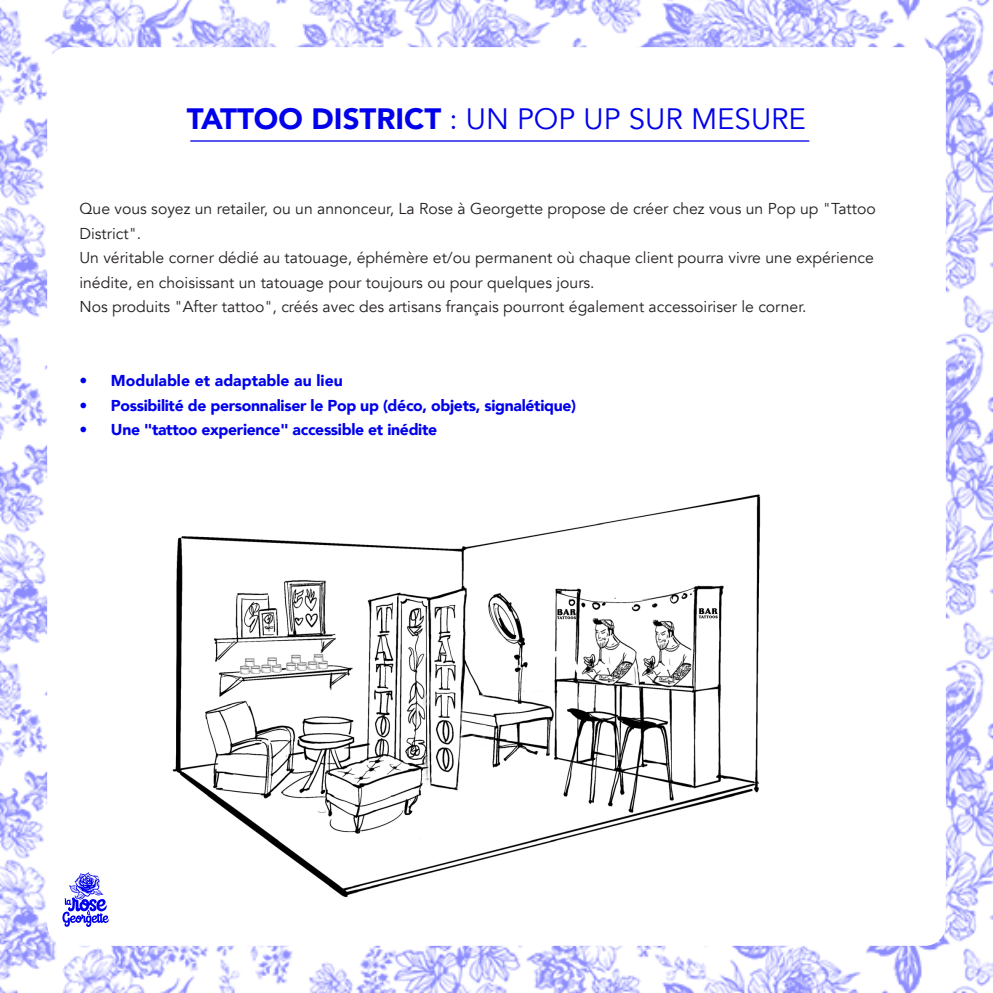
<style>
.page{position:relative;width:993px;height:993px;background:#fff}
.page>*{position:absolute;margin:0;border:0;box-sizing:border-box;transform-origin:0 0}
.t1{font:29.4px "Avenir";color:#0000eb}
.t2{font:15.75px/24.5px "Avenir";color:#231f20}
.t3{font:900 15.75px "Avenir";letter-spacing:-.02em;color:#0000eb}
.t4{font:900 15.75px "Avenir";color:#0000eb}
.s1{font-weight:900}
</style>
<div class="page">
<img style="left:0;top:0;width:992px;height:992px">
<div style="left:47px;top:47px;width:898px;height:898px;background:#fff;border-radius:21px"></div>
<hr style="left:190px;top:140px;width:619px;height:2px;background:#0000eb">
<svg style="left:62px;top:872px;width:47px;height:54px"></svg>
<img style="left:172px;top:494px;width:589px;height:404px">
<svg style="left:172px;top:494px;width:280px;height:44px"></svg>
<p class="t1" style="left:187px;top:101px;width:620px"><span class="s1">TATTOO DISTRICT</span> : UN POP UP SUR MESURE</p>
<p class="t2" style="left:79px;top:197px;width:797px">Que vous soyez un retailer, ou un annonceur, La Rose à Georgette propose de créer chez vous un Pop up "Tattoo<br>District".</p>
<p class="t2" style="left:79px;top:246px;width:795px">Un véritable corner dédié au tatouage, éphémère et/ou permanent où chaque client pourra vivre une expérience inédite, en choisissant un tatouage pour toujours ou pour quelques jours.</p>
<p class="t2" style="left:79px;top:295px;width:728px">Nos produits "After tattoo", créés avec des artisans français pourront également accessoiriser le corner.</p>
<p class="t4" style="left:79px;top:367px;width:265px">• Modulable et adaptable au lieu</p>
<p class="t3" style="left:79px;top:391px;width:498px">• Possibilité de personnaliser le Pop up (déco, objets, signalétique)</p>
<p class="t3" style="left:79px;top:416px;width:359px">• Une "tattoo experience" accessible et inédite</p>
</div>
